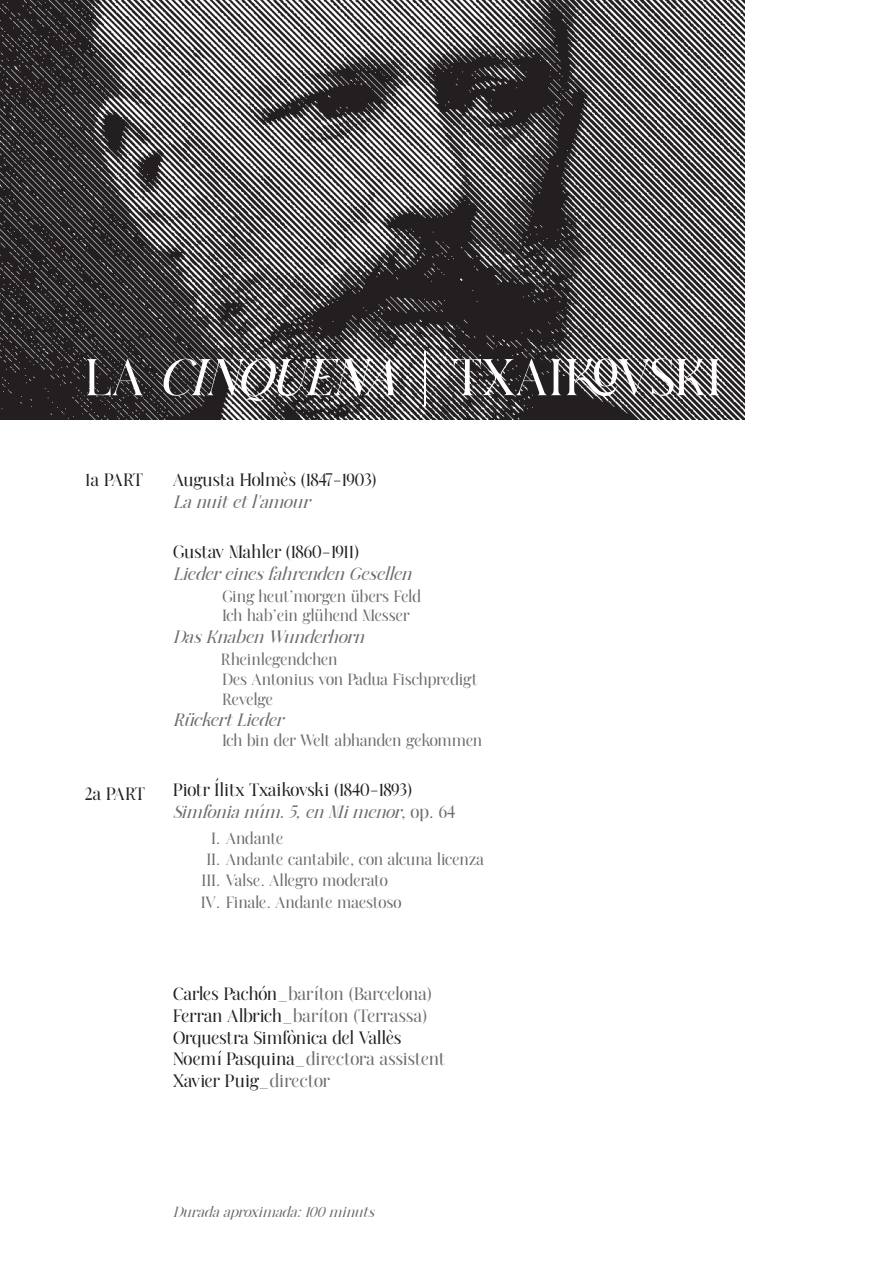
<style>
.page{position:relative;width:893px;height:1263px;background:#fff}
.page>*{position:absolute;margin:0;border:0;box-sizing:border-box;transform-origin:0 0}
.t1{font:52.5px "Mitreba";color:#fff}
.t2{font:18.15px/21.8px "Mitreba";letter-spacing:-.03em;color:#231f20}
.t3{font:italic 18.15px "Mitreba";letter-spacing:-.035em;color:#6c6d70}
.t4{font:16.5px/19.8px "Mitreba";letter-spacing:-.03em;color:#6c6d70}
.t5{font:italic 14.85px "Mitreba";letter-spacing:-.015em;color:#6c6d70}
.s1{font-style:italic}
.s2{font-style:italic;color:#6c6d70}
.s3{color:#6c6d70}
</style>
<div class="page">
<img style="left:0;top:0;width:744px;height:420px">
<h1 class="t1" style="left:84px;top:344px;width:640px">LA <span class="s1">CINQUENA</span> | TXAIKOVSKI</h1>
<p class="t2" style="left:85px;top:468px;width:59px">1a PART</p>
<p class="t2" style="left:85px;top:782px;width:61px">2a PART</p>
<p class="t2" style="left:173px;top:468px;width:206px">Augusta Holmès (1847-1903)</p>
<p class="t3" style="left:173px;top:492px;width:138px">La nuit et l'amour</p>
<p class="t2" style="left:173px;top:540px;width:188px">Gustav Mahler (1860-1911)</p>
<p class="t3" style="left:173px;top:564px;width:240px">Lieder eines fahrenden Gesellen</p>
<p class="t4" style="left:222px;top:585px;width:201px">Ging heut’morgen übers Feld<br>Ich hab’ein glühend Messer</p>
<p class="t3" style="left:173px;top:627px;width:193px">Das Knaben Wunderhorn</p>
<p class="t4" style="left:221px;top:648px;width:258px">Rheinlegendchen<br>Des Antonius von Padua Fischpredigt<br>Revelge</p>
<p class="t3" style="left:173px;top:711px;width:112px">Rückert Lieder</p>
<p class="t4" style="left:222px;top:730px;width:262px">Ich bin der Welt abhanden gekommen</p>
<p class="t2" style="left:173px;top:778px;width:284px">Piotr Ílitx Txaikovski (1840-1893)<br><span class="s2">Simfonia núm. 5, en Mi menor</span><span class="s3">, op. 64</span></p>
<p class="t4" style="left:211px;top:827px;width:74px">I. Andante</p>
<p class="t4" style="left:206px;top:849px;width:279px">II. Andante cantabile, con alcuna licenza</p>
<p class="t4" style="left:202px;top:870px;width:188px">III. Valse. Allegro moderato</p>
<p class="t4" style="left:201px;top:891px;width:202px">IV. Finale. Andante maestoso</p>
<p class="t2" style="left:173px;top:982px;width:274px">Carles Pachón<span class="s3">_baríton (Barcelona)<br></span>Ferran Albrich<span class="s3">_baríton (Terrassa)<br></span>Orquestra Simfònica del Vallès Noemí Pasquina<span class="s3">_directora assistent </span>Xavier Puig<span class="s3">_director</span></p>
<p class="t5" style="left:173px;top:1204px;width:203px">Durada aproximada: 100 minuts</p>
</div>
